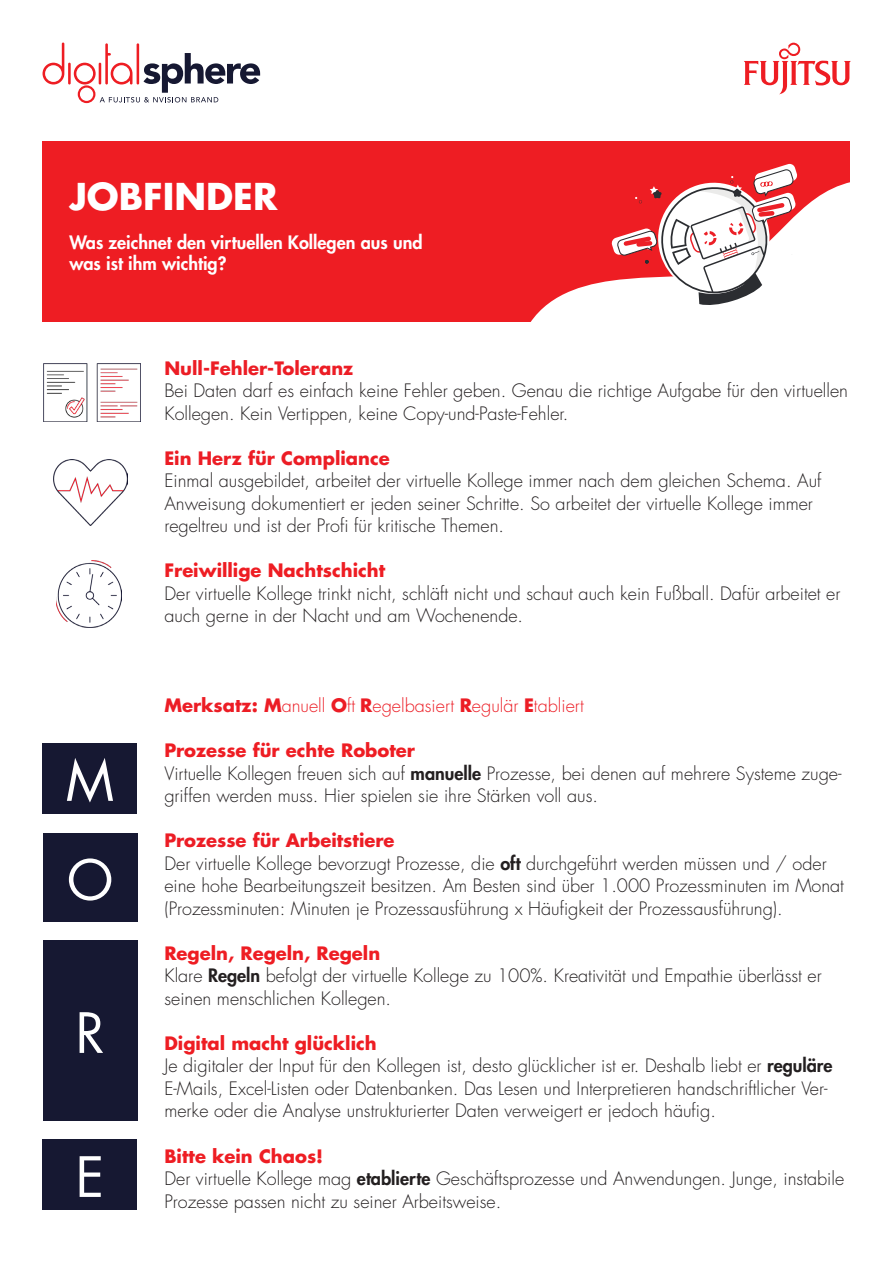
<style>
.page{position:relative;width:893px;height:1263px;background:#fff}
.page>*{position:absolute;margin:0;border:0;box-sizing:border-box;transform-origin:0 0}
.t1{font:54px "Futura Std";color:#fff}
.t2{font:700 36px "Futura Std";color:#fff}
.t3{font:300 18px/22.5px "Futura Std";color:#231f20}
.t4{font:700 18px "Futura Std";color:#ee1d23}
.t5{font:700 18px "Futura Std";color:#ec1d25}
.t6{font:800 18px/21.6px "Futura Std";color:#fff}
.t7{font:300 18px "Futura Std";color:#ec1d25}
.s1{font-weight:700}
.s2{font-weight:800}
</style>
<div class="page">
<div style="left:42px;top:141px;width:808px;height:180px;background:#ee1d23"></div>
<svg style="left:43px;top:43px;width:21px;height:42px"></svg>
<hr style="left:68px;top:63px;width:3px;height:21px;background:#ee1d23">
<svg style="left:74px;top:43px;width:186px;height:60px"></svg>
<svg style="left:744px;top:43px;width:107px;height:51px"></svg>
<img style="left:53px;top:459px;width:74px;height:66px">
<img style="left:57px;top:561px;width:64px;height:66px">
<img style="left:44px;top:363px;width:96px;height:59px">
<div style="left:43px;top:743px;width:94px;height:71px;background:#161832"></div>
<div style="left:43px;top:833px;width:94px;height:89px;background:#161832"></div>
<div style="left:43px;top:941px;width:94px;height:180px;background:#161832"></div>
<div style="left:43px;top:1139px;width:94px;height:71px;background:#161832"></div>
<svg style="left:530px;top:182px;width:320px;height:140px;fill:#fff"></svg>
<svg style="left:611px;top:164px;width:187px;height:144px"></svg>
<p class="t2" style="left:69px;top:172px;width:210px">JOBFINDER</p>
<p class="t6" style="left:69px;top:231px;width:355px">Was zeichnet den virtuellen Kollegen aus und was ist ihm wichtig?</p>
<p class="t1" style="left:66px;top:746px;width:50px">M</p>
<p class="t1" style="left:67px;top:845px;width:48px">O</p>
<p class="t1" style="left:75px;top:998px;width:31px">R</p>
<p class="t1" style="left:75px;top:1142px;width:30px">E</p>
<p class="t5" style="left:164px;top:356px;width:190px">Null-Fehler-Toleranz</p>
<p class="t3" style="left:164px;top:380px;width:685px">Bei Daten darf es einfach keine Fehler geben. Genau die richtige Aufgabe für den virtuellen<br>Kollegen. Kein Vertippen, keine Copy-und-Paste-Fehler.</p>
<p class="t5" style="left:164px;top:446px;width:227px">Ein Herz für Compliance</p>
<p class="t3" style="left:164px;top:470px;width:659px">Einmal ausgebildet, arbeitet der virtuelle Kollege immer nach dem gleichen Schema. Auf<br>Anweisung dokumentiert er jeden seiner Schritte. So arbeitet der virtuelle Kollege immer regeltreu und ist der Profi für kritische Themen.</p>
<p class="t4" style="left:164px;top:559px;width:222px">Freiwillige Nachtschicht</p>
<p class="t3" style="left:164px;top:583px;width:677px">Der virtuelle Kollege trinkt nicht, schläft nicht und schaut auch kein Fußball. Dafür arbeitet er auch gerne in der Nacht und am Wochenende.</p>
<p class="t7" style="left:164px;top:695px;width:421px"><span class="s1">Merksatz: M</span>anuell <span class="s1">O</span>ft <span class="s1">R</span>egelbasiert <span class="s1">R</span>egulär <span class="s1">E</span>tabliert</p>
<p class="t4" style="left:164px;top:739px;width:252px">Prozesse für echte Roboter</p>
<p class="t3" style="left:164px;top:763px;width:679px">Virtuelle Kollegen freuen sich auf <span class="s2">manuelle</span> Prozesse, bei denen auf mehrere Systeme zuge&shy;griffen werden muss. Hier spielen sie ihre Stärken voll aus.</p>
<p class="t5" style="left:164px;top:829px;width:232px">Prozesse für Arbeitstiere</p>
<p class="t3" style="left:164px;top:853px;width:681px">Der virtuelle Kollege bevorzugt Prozesse, die <span class="s2">oft</span> durchgeführt werden müssen und / oder eine hohe Bearbeitungszeit besitzen. Am Besten sind über 1.000 Prozessminuten im Monat (Prozessminuten: Minuten je Prozessausführung x Häufigkeit der Prozessausführung).</p>
<p class="t4" style="left:164px;top:941px;width:217px">Regeln, Regeln, Regeln</p>
<p class="t3" style="left:164px;top:965px;width:659px">Klare <span class="s2">Regeln</span> befolgt der virtuelle Kollege zu 100%. Kreativität und Empathie überlässt er seinen menschlichen Kollegen.</p>
<p class="t4" style="left:164px;top:1031px;width:214px">Digital macht glücklich</p>
<p class="t3" style="left:164px;top:1055px;width:670px">Je digitaler der Input für den Kollegen ist, desto glücklicher ist er. Deshalb liebt er <span class="s2">reguläre<br></span>E-Mails, Excel-Listen oder Datenbanken. Das Lesen und Interpretieren handschriftlicher Ver&shy;merke oder die Analyse unstrukturierter Daten verweigert er jedoch häufig.</p>
<p class="t4" style="left:164px;top:1144px;width:160px">Bitte kein Chaos!</p>
<p class="t3" style="left:164px;top:1168px;width:681px">Der virtuelle Kollege mag <span class="s2">etablierte</span> Geschäftsprozesse und Anwendungen. Junge, instabile<br>Prozesse passen nicht zu seiner Arbeitsweise.</p>
</div>
